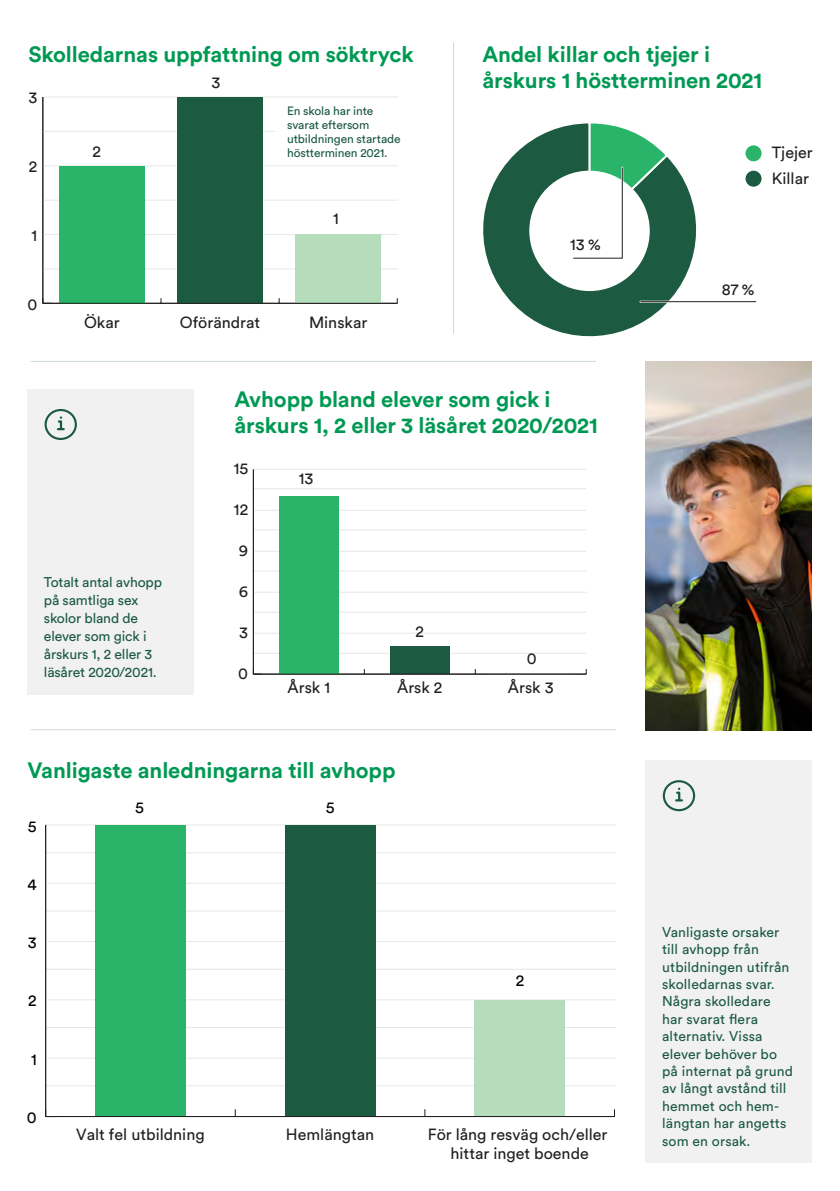
<style>
.page{position:relative;width:840px;height:1191px;background:#fff}
.page>*{position:absolute;margin:0;border:0;box-sizing:border-box;transform-origin:0 0}
.t1{font:700 22px/26.4px "Circular Std";letter-spacing:-.005em;color:#009953}
.t2{font:16px/19.2px "Circular Std";color:#221f20;text-align:center}
.t3{font:16px "Circular Std";color:#000}
.t4{font:14px/17.4px "Circular Std";letter-spacing:.01em;color:#1b5a41}
.t5{font:14px/18px "Circular Std";letter-spacing:-.01em;color:#1b5a41}
.t6{font:12px/14px "Circular Std";letter-spacing:-.01em;color:#1b5a41}
</style>
<div class="page">
<div style="left:644px;top:760px;width:167px;height:402px;background:#f1f1f2"></div>
<svg style="left:675px;top:787px;width:6px;height:14px"></svg>
<div style="left:662px;top:780px;width:32px;height:31px;border:2px solid #1b5a41;border-radius:50%"></div>
<img style="left:645px;top:361px;width:165px;height:369px">
<div style="left:27px;top:389px;width:166px;height:305px;background:#f1f1f2"></div>
<svg style="left:57px;top:416px;width:7px;height:14px"></svg>
<div style="left:45px;top:409px;width:32px;height:31px;border:2px solid #1b5a41;border-radius:50%"></div>
<hr style="left:30px;top:361px;width:565px;height:1px;background:#ced8de">
<hr style="left:453px;top:43px;width:1px;height:291px;background:#ced8de">
<hr style="left:30px;top:729px;width:585px;height:1px;background:#ced8de">
<hr style="left:253px;top:653px;width:333px;height:1px;background:#e6e7e8">
<hr style="left:253px;top:612px;width:333px;height:1px;background:#e6e7e8">
<hr style="left:253px;top:570px;width:333px;height:1px;background:#e6e7e8">
<hr style="left:253px;top:529px;width:333px;height:1px;background:#e6e7e8">
<hr style="left:253px;top:488px;width:333px;height:1px;background:#e6e7e8">
<hr style="left:253px;top:633px;width:333px;height:1px;background:#e6e7e8">
<hr style="left:253px;top:592px;width:333px;height:1px;background:#e6e7e8">
<hr style="left:253px;top:551px;width:333px;height:1px;background:#e6e7e8">
<hr style="left:253px;top:510px;width:333px;height:1px;background:#e6e7e8">
<hr style="left:253px;top:469px;width:333px;height:1px;background:#e6e7e8">
<div style="left:279px;top:496px;width:59px;height:178px;background:#2ab46a"></div>
<div style="left:390px;top:647px;width:59px;height:27px;background:#1c5a42"></div>
<hr style="left:253px;top:674px;width:333px;height:1px;background:#231f20">
<hr style="left:253px;top:469px;width:1px;height:205px;background:#231f20">
<svg style="left:42px;top:298px;width:10px;height:6px"></svg>
<hr style="left:43px;top:268px;width:355px;height:1px;background:#e6e7e8">
<hr style="left:43px;top:234px;width:355px;height:1px;background:#e6e7e8">
<hr style="left:43px;top:200px;width:355px;height:1px;background:#e6e7e8">
<hr style="left:43px;top:165px;width:355px;height:1px;background:#e6e7e8">
<hr style="left:43px;top:131px;width:355px;height:1px;background:#e6e7e8">
<hr style="left:43px;top:97px;width:355px;height:1px;background:#e6e7e8">
<div style="left:59px;top:166px;width:85px;height:137px;background:#2ab46a"></div>
<div style="left:177px;top:97px;width:85px;height:206px;background:#1c5a42"></div>
<div style="left:295px;top:234px;width:85px;height:69px;background:#b5ddbc"></div>
<hr style="left:43px;top:303px;width:354px;height:1px;background:#231f20">
<hr style="left:42px;top:97px;width:1px;height:206px;background:#231f20">
<div style="left:745px;top:145px;width:16px;height:16px;background:#2ab46a;border-radius:50%"></div>
<div style="left:745px;top:171px;width:16px;height:16px;background:#1c5a42;border-radius:50%"></div>
<svg style="left:483px;top:125px;width:214px;height:212px"></svg>
<hr style="left:640px;top:301px;width:115px;height:2px;background:#fff">
<hr style="left:640px;top:301px;width:115px;height:1px;background:#231f20">
<div style="left:529px;top:171px;width:120px;height:120px;background:#fff;border-radius:50%"></div>
<svg style="left:572px;top:123px;width:97px;height:137px"></svg>
<hr style="left:46px;top:1085px;width:569px;height:1px;background:#e6e7e8">
<hr style="left:46px;top:1027px;width:569px;height:1px;background:#e6e7e8">
<hr style="left:46px;top:969px;width:569px;height:1px;background:#e6e7e8">
<hr style="left:46px;top:910px;width:569px;height:1px;background:#e6e7e8">
<hr style="left:46px;top:852px;width:569px;height:1px;background:#e6e7e8">
<hr style="left:46px;top:1057px;width:569px;height:1px;background:#e6e7e8">
<hr style="left:46px;top:999px;width:569px;height:1px;background:#e6e7e8">
<hr style="left:46px;top:941px;width:569px;height:1px;background:#e6e7e8">
<hr style="left:46px;top:882px;width:569px;height:1px;background:#e6e7e8">
<hr style="left:46px;top:824px;width:569px;height:1px;background:#e6e7e8">
<div style="left:95px;top:825px;width:90px;height:291px;background:#2ab46a"></div>
<div style="left:285px;top:825px;width:90px;height:291px;background:#1c5a42"></div>
<div style="left:474px;top:999px;width:90px;height:117px;background:#b5ddbc"></div>
<hr style="left:46px;top:1116px;width:568px;height:1px;background:#231f20">
<hr style="left:45px;top:825px;width:1px;height:291px;background:#231f20">
<div style="left:275px;top:105px;width:139px;height:52px;background:#fff"></div>
<h1 class="t1" style="left:28px;top:40px;width:386px">Skolledarnas uppfattning om söktryck</h1>
<h1 class="t1" style="left:482px;top:40px;width:281px">Andel killar och tjejer i årskurs 1 höstterminen 2021</h1>
<p class="t2" style="left:211px;top:72px;width:10px">3</p>
<p class="t2" style="left:28px;top:88px;width:10px">3</p>
<p class="t2" style="left:29px;top:157px;width:10px">2</p>
<p class="t2" style="left:32px;top:225px;width:7px">1</p>
<p class="t2" style="left:27px;top:294px;width:11px">0</p>
<p class="t2" style="left:92px;top:142px;width:10px">2</p>
<p class="t6" style="left:287px;top:104px;width:115px">En skola har inte svarat eftersom utbildningen startade höstterminen 2021.</p>
<p class="t2" style="left:333px;top:209px;width:7px">1</p>
<p class="t2" style="left:84px;top:312px;width:37px">Ökar</p>
<p class="t2" style="left:180px;top:312px;width:82px">Oförändrat</p>
<p class="t2" style="left:309px;top:312px;width:60px">Minskar</p>
<p class="t2" style="left:569px;top:235px;width:32px">13 %</p>
<h1 class="t1" style="left:234px;top:385px;width:365px">Avhopp bland elever som gick i årskurs 1, 2 eller 3 läsåret 2020/2021</h1>
<p class="t2" style="left:233px;top:458px;width:16px">15</p>
<p class="t2" style="left:234px;top:499px;width:16px">12</p>
<p class="t2" style="left:239px;top:540px;width:11px">9</p>
<p class="t2" style="left:298px;top:469px;width:16px">13</p>
<p class="t5" style="left:44px;top:573px;width:120px">Totalt antal avhopp på samtliga sex skolor bland de elever som gick i årskurs 1, 2 eller 3 läsåret 2020/2021.</p>
<p class="t2" style="left:239px;top:581px;width:11px">6</p>
<p class="t2" style="left:239px;top:622px;width:10px">3</p>
<p class="t2" style="left:238px;top:663px;width:11px">0</p>
<p class="t2" style="left:415px;top:622px;width:10px">2</p>
<p class="t2" style="left:526px;top:648px;width:11px">0</p>
<p class="t2" style="left:287px;top:678px;width:44px">Årsk 1</p>
<p class="t2" style="left:397px;top:678px;width:47px">Årsk 2</p>
<p class="t2" style="left:507px;top:678px;width:47px">Årsk 3</p>
<h1 class="t1" style="left:28px;top:756px;width:369px">Vanligaste anledningarna till avhopp</h1>
<p class="t3" style="left:28px;top:816px;width:10px">5</p>
<p class="t3" style="left:28px;top:874px;width:11px">4</p>
<p class="t3" style="left:28px;top:932px;width:10px">3</p>
<p class="t3" style="left:28px;top:991px;width:10px">2</p>
<p class="t3" style="left:31px;top:1049px;width:7px">1</p>
<p class="t3" style="left:27px;top:1107px;width:11px">0</p>
<p class="t3" style="left:135px;top:797px;width:10px">5</p>
<p class="t3" style="left:326px;top:797px;width:10px">5</p>
<p class="t2" style="left:76px;top:1124px;width:130px">Valt fel utbildning</p>
<p class="t2" style="left:286px;top:1124px;width:90px">Hemlängtan</p>
<p class="t3" style="left:515px;top:971px;width:10px">2</p>
<p class="t2" style="left:427px;top:1124px;width:181px">För lång resväg och/eller hittar inget boende</p>
<p class="t2" style="left:771px;top:142px;width:42px">Tjejer</p>
<p class="t2" style="left:771px;top:168px;width:39px">Killar</p>
<p class="t2" style="left:721px;top:279px;width:35px">87 %</p>
<p class="t4" style="left:661px;top:923px;width:132px">Vanligaste orsaker till avhopp från utbildningen utifrån skolledarnas svar.<br>Några skolledare har svarat flera alternativ. Vissa elever behöver bo på internat på grund av långt avstånd till hemmet och hem&shy;längtan har angetts som en orsak.</p>
</div>
